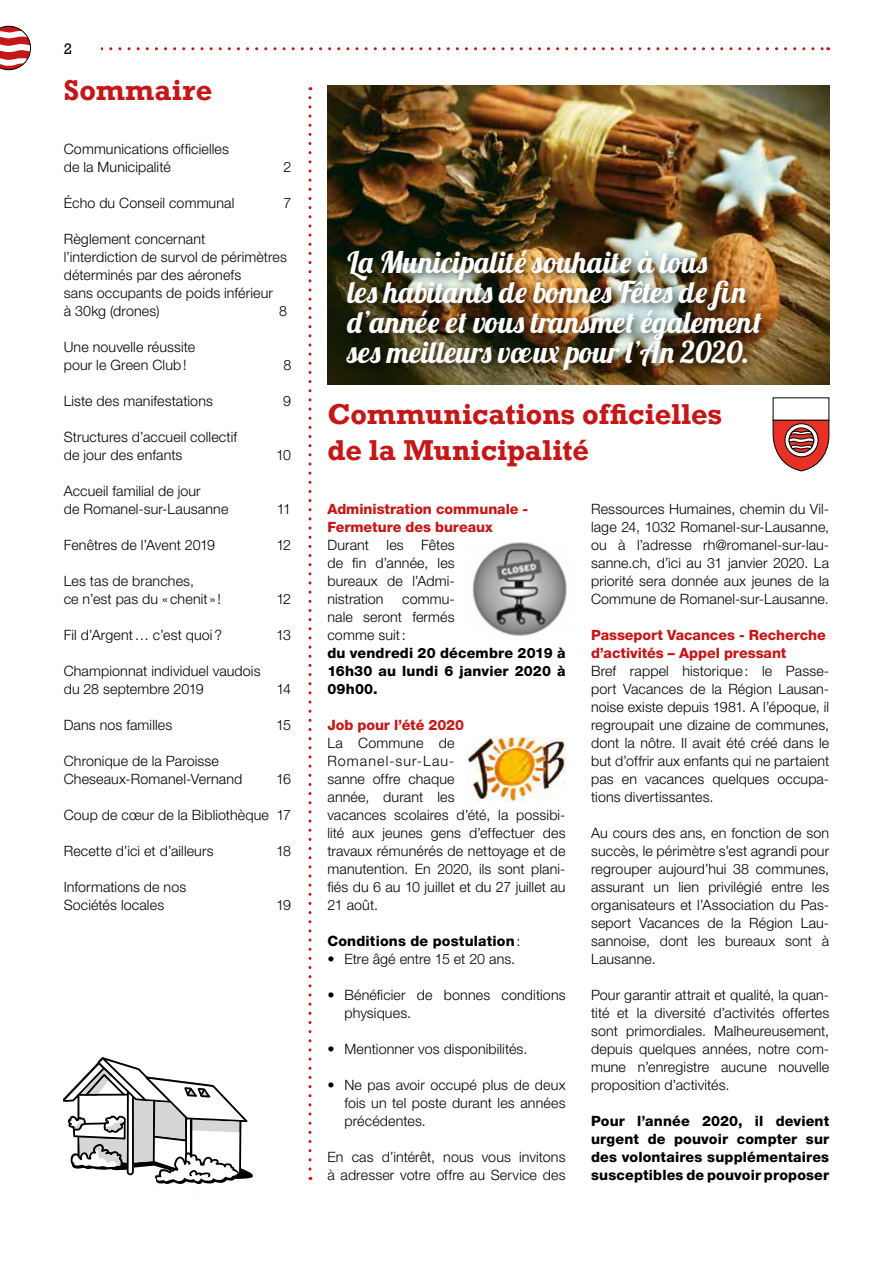
<style>
.page{position:relative;width:893px;height:1263px;background:#fff}
.page>*{position:absolute;margin:0;border:0;box-sizing:border-box;transform-origin:0 0}
.t1{font:30px/30px "Lobster 1.4";letter-spacing:.015em;color:#fff}
.t2{font:700 27px/36px "Rockwell";letter-spacing:.005em;color:#c51718}
.t3{font:300 14.25px/18px "Helvetica Neue LT Std";letter-spacing:.01em;color:#000}
.t4{font:800 14.25px/18px "Helvetica Neue LT Std";letter-spacing:.01em;color:#000;text-align:justify}
.t5{font:800 14.25px/18px "Helvetica Neue LT Std";letter-spacing:-.005em;color:#c51718}
.t6{font:14.25px "Rockwell";color:#000}
.s1{font-weight:300}
</style>
<div class="page">
<svg style="left:0;top:26px;width:31px;height:44px"></svg>
<svg style="left:101px;top:47px;width:728px;height:3px"></svg>
<svg style="left:308px;top:98px;width:3px;height:1082px"></svg>
<svg style="left:773px;top:420px;width:56px;height:51px"></svg>
<svg style="left:63px;top:1057px;width:190px;height:128px"></svg>
<img style="left:327px;top:85px;width:502px;height:299px">
<div style="left:342px;top:246px;width:430px;height:135px;background:#000;opacity:.6"></div>
<img style="left:472px;top:542px;width:95px;height:94px">
<img style="left:467px;top:737px;width:99px;height:65px">
<p class="t6" style="left:64px;top:40px;width:10px">2</p>
<h2 class="t2" style="left:64px;top:72px;width:150px">Sommaire</h2>
<p class="t3" style="left:64px;top:139px;width:167px">Communications officielles de la Municipalité</p>
<p class="t3" style="left:283px;top:157px;width:9px">2</p>
<p class="t3" style="left:64px;top:193px;width:172px">Écho du Conseil communal</p>
<p class="t3" style="left:283px;top:193px;width:9px">7</p>
<p class="t3" style="left:64px;top:229px;width:225px">Règlement concernant<br>l’interdiction de survol de périmètres déterminés par des aéronefs<br>sans occupants de poids inférieur<br>à 30kg (drones)</p>
<p class="t3" style="left:279px;top:301px;width:9px">8</p>
<p class="t3" style="left:64px;top:337px;width:133px">Une nouvelle réussite pour le Green Club!</p>
<p class="t3" style="left:283px;top:355px;width:9px">8</p>
<p class="t3" style="left:64px;top:391px;width:151px">Liste des manifestations</p>
<p class="t3" style="left:283px;top:391px;width:9px">9</p>
<p class="t3" style="left:64px;top:427px;width:175px">Structures d’accueil collectif de jour des enfants</p>
<p class="t3" style="left:276px;top:445px;width:17px">10</p>
<p class="t3" style="left:64px;top:481px;width:166px">Accueil familial de jour<br>de Romanel-sur-Lausanne</p>
<p class="t3" style="left:277px;top:499px;width:16px">11</p>
<p class="t3" style="left:64px;top:535px;width:153px">Fenêtres de l’Avent 2019</p>
<p class="t3" style="left:276px;top:535px;width:16px">12</p>
<p class="t3" style="left:64px;top:571px;width:159px">Les tas de branches,<br>ce n’est pas du «chenit » !</p>
<p class="t3" style="left:276px;top:589px;width:16px">12</p>
<p class="t3" style="left:64px;top:625px;width:160px">Fil d’Argent… c’est quoi?</p>
<p class="t3" style="left:276px;top:625px;width:16px">13</p>
<p class="t3" style="left:64px;top:661px;width:198px">Championnat individuel vaudois du 28 septembre 2019</p>
<p class="t3" style="left:276px;top:679px;width:16px">14</p>
<p class="t3" style="left:64px;top:715px;width:110px">Dans nos familles</p>
<p class="t3" style="left:276px;top:715px;width:16px">15</p>
<p class="t3" style="left:64px;top:751px;width:180px">Chronique de la Paroisse<br>Cheseaux-Romanel-Vernand</p>
<p class="t3" style="left:276px;top:769px;width:17px">16</p>
<p class="t3" style="left:64px;top:805px;width:229px">Coup de cœur de la Bibliothèque 17</p>
<p class="t3" style="left:64px;top:841px;width:151px">Recette d’ici et d’ailleurs</p>
<p class="t3" style="left:276px;top:841px;width:17px">18</p>
<p class="t3" style="left:64px;top:877px;width:124px">Informations de nos<br>Sociétés locales</p>
<p class="t3" style="left:276px;top:895px;width:17px">19</p>
<h1 class="t1" style="left:347px;top:247px;width:416px">La Municipalité souhaite à tous<br>les habitants de bonnes Fêtes de fin d’année et vous transmet également ses meilleurs vœux pour l’An 2020.</h1>
<h2 class="t2" style="left:327px;top:396px;width:396px">Communications officielles de la Municipalité</h2>
<p class="t5" style="left:327px;top:500px;width:202px">Administration communale -<br>Fermeture des bureaux</p>
<p class="t3" style="left:327px;top:535px;width:129px;text-align:justify">Durant les Fêtes de fin d’année, les bureaux de l’Admi&shy;nistration</p>
<p class="t3" style="left:591px;top:499px;width:240px;text-align:justify">Ressources Humaines, chemin du Vil&shy;lage 24, 1032 Romanel-sur-Lausanne, ou à l’adresse rh@romanel-sur-lau&shy;sanne.ch, d’ici au 31 janvier 2020. La priorité sera donnée aux jeunes de la Commune de Romanel-sur-Lausanne.</p>
<p class="t5" style="left:591px;top:626px;width:236px">Passeport Vacances - Recherche d’activités – Appel pressant</p>
<p class="t3" style="left:591px;top:661px;width:240px;text-align:justify">Bref rappel historique: le Passe&shy;port Vacances de la Région Lausan&shy;noise existe depuis 1981. A l’époque, il regroupait une dizaine de communes, dont la nôtre. Il avait été créé dans le but d’offrir aux enfants qui ne partaient pas en vacances quelques occupa&shy;tions divertissantes.</p>
<p class="t3" style="left:591px;top:823px;width:240px;text-align:justify">Au cours des ans, en fonction de son succès, le périmètre s’est agrandi pour regrouper aujourd’hui 38 communes, assurant un lien privilégié entre les organisateurs et l’Association du Pas&shy;seport Vacances de la Région Lau&shy;sannoise, dont les bureaux sont à Lausanne.</p>
<p class="t3" style="left:591px;top:985px;width:240px;text-align:justify">Pour garantir attrait et qualité, la quan&shy;tité et la diversité d’activités offertes sont primordiales. Malheureusement, depuis quelques années, notre com&shy;mune n’enregistre aucune nouvelle proposition d’activités.</p>
<p class="t4" style="left:591px;top:1112px;width:240px">Pour l’année 2020, il devient urgent de pouvoir compter sur des volontaires supplémentaires susceptibles de pouvoir proposer</p>
<p class="t3" style="left:327px;top:589px;width:129px;text-align:justify;text-indent:75px">commu&shy;nale seront fermés comme suit:</p>
<p class="t4" style="left:327px;top:644px;width:240px">du vendredi 20 décembre 2019 à 16h30 au lundi 6 janvier 2020 à 09h00.</p>
<p class="t5" style="left:327px;top:716px;width:138px">Job pour l’été 2020</p>
<p class="t3" style="left:327px;top:733px;width:240px">La Commune de<br>Romanel-sur-Lau-<br>sanne offre chaque<br>année, durant les<br>vacances scolaires d’été, la possibi&shy;lité aux jeunes gens d’effectuer des travaux rémunérés de nettoyage et de manutention. En 2020, ils sont plani&shy;fiés du 6 au 10 juillet et du 27 juillet au<br>21 août.</p>
<p class="t4" style="left:327px;top:932px;width:195px">Conditions de postulation<span class="s1">:</span></p>
<p class="t3" style="left:327px;top:949px;width:189px">• Etre âgé entre 15 et 20 ans.</p>
<p class="t3" style="left:344px;top:985px;width:223px;text-indent:-17px">• Bénéficier de bonnes conditions physiques.</p>
<p class="t3" style="left:327px;top:1039px;width:201px">• Mentionner vos disponibilités.</p>
<p class="t3" style="left:344px;top:1075px;width:223px;text-align:justify;text-indent:-17px">• Ne pas avoir occupé plus de deux fois un tel poste durant les années précédentes.</p>
<p class="t3" style="left:327px;top:1147px;width:240px">En cas d’intérêt, nous vous invitons à adresser votre offre au Service des</p>
</div>
